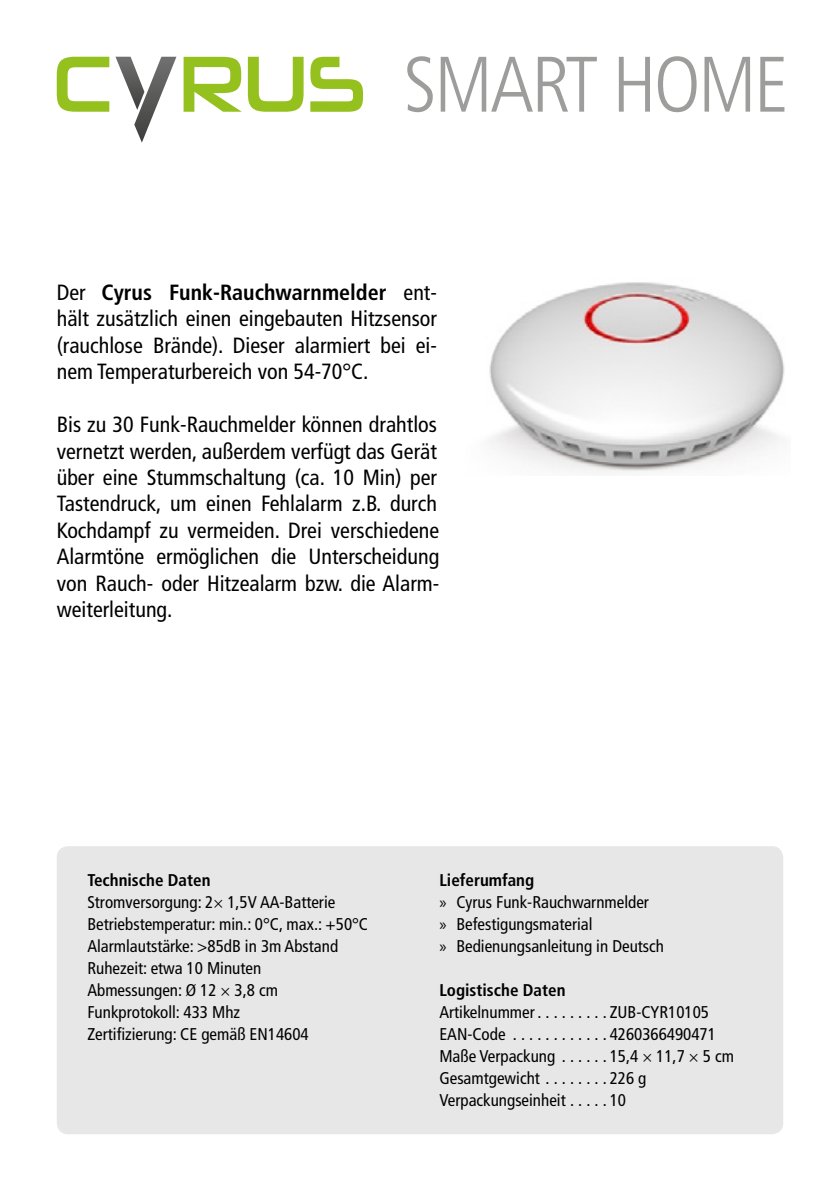
<style>
.page{position:relative;width:840px;height:1191px;background:#fff}
.page>*{position:absolute;margin:0;border:0;box-sizing:border-box;transform-origin:0 0}
.t1{font:300 condensed 78.6px "Frutiger LT Std";letter-spacing:-.03em;color:#9d9d9c}
.t2{font:condensed 22px/26.4px "Frutiger LT Std";color:#000;text-align:justify}
.t3{font:condensed 17px/22px "Frutiger LT Std";color:#000}
.t4{font:700 condensed 17px "Frutiger LT Std";color:#000}
.s1{font-weight:700}
.s2{font-family:"Minion Pro";font-stretch:normal}
.s3{font-family:"Myriad Pro";font-stretch:normal}
</style>
<div class="page">
<svg style="left:57px;top:57px;width:52px;height:55px"></svg>
<svg style="left:183px;top:57px;width:59px;height:55px"></svg>
<svg style="left:248px;top:57px;width:55px;height:55px"></svg>
<svg style="left:310px;top:57px;width:53px;height:55px"></svg>
<svg style="left:115px;top:57px;width:61px;height:86px"></svg>
<img style="left:489px;top:282px;width:296px;height:192px">
<div style="left:57px;top:846px;width:725px;height:288px;background:#e7e7e7;border-radius:11px"></div>
<h1 class="t1" style="left:403px;top:40px;width:387px">SMART HOME</h1>
<p class="t2" style="left:57px;top:279px;width:381px">Der <span class="s1">Cyrus Funk-Rauchwarnmelder</span> ent&shy;hält zusätzlich einen eingebauten Hitzsensor (rauchlose Brände). Dieser alarmiert bei ei&shy;nem Temperaturbereich von 54-70°C.</p>
<p class="t2" style="left:57px;top:411px;width:384px">Bis zu 30 Funk-Rauchmelder können drahtlos vernetzt werden, außerdem verfügt das Gerät über eine Stummschaltung (ca. 10 Min) per Tastendruck, um einen Fehlalarm z.B. durch Kochdampf zu vermeiden. Drei verschiedene Alarmtöne ermöglichen die Unterscheidung von Rauch- oder Hitzealarm bzw. die Alarm&shy;weiterleitung.</p>
<p class="t3" style="left:87px;top:869px;width:282px"><span class="s1">Technische Daten<br></span>Stromversorgung: 2<span class="s2">×</span> 1,5V AA-Batterie<br>Betriebstemperatur: min.: 0°C, max.: +50°C<br>Alarmlautstärke: &gt;85dB in 3m Abstand<br>Ruhezeit: etwa 10 Minuten<br>Abmessungen: Ø 12 <span class="s2">×</span> 3,8 cm<br>Funkprotokoll: 433 Mhz<br>Zertifizierung: CE gemäß EN14604</p>
<p class="t3" style="left:439px;top:869px;width:226px"><span class="s1">Lieferumfang<br></span><span class="s3">»</span> Cyrus Funk-Rauchwarnmelder<br><span class="s3">»</span> Befestigungsmaterial<br><span class="s3">»</span> Bedienungsanleitung in Deutsch</p>
<p class="t4" style="left:439px;top:980px;width:127px">Logistische Daten</p>
<p class="t3" style="left:439px;top:1001px;width:101px">Artikelnummer.........</p>
<p class="t3" style="left:609px;top:1001px;width:101px">ZUB-CYR10105</p>
<p class="t3" style="left:439px;top:1023px;width:75px">EAN-Code ............</p>
<p class="t3" style="left:609px;top:1023px;width:108px">4260366490471</p>
<p class="t3" style="left:439px;top:1045px;width:124px">Maße Verpackung......</p>
<p class="t3" style="left:609px;top:1045px;width:126px">15,4 <span class="s2">×</span> 11,7 <span class="s2">×</span> 5 cm</p>
<p class="t3" style="left:439px;top:1067px;width:108px">Gesamtgewicht........</p>
<p class="t3" style="left:609px;top:1067px;width:38px">226 g</p>
<p class="t3" style="left:439px;top:1089px;width:132px">Verpackungseinheit.....</p>
<p class="t3" style="left:609px;top:1089px;width:18px">10</p>
</div>
